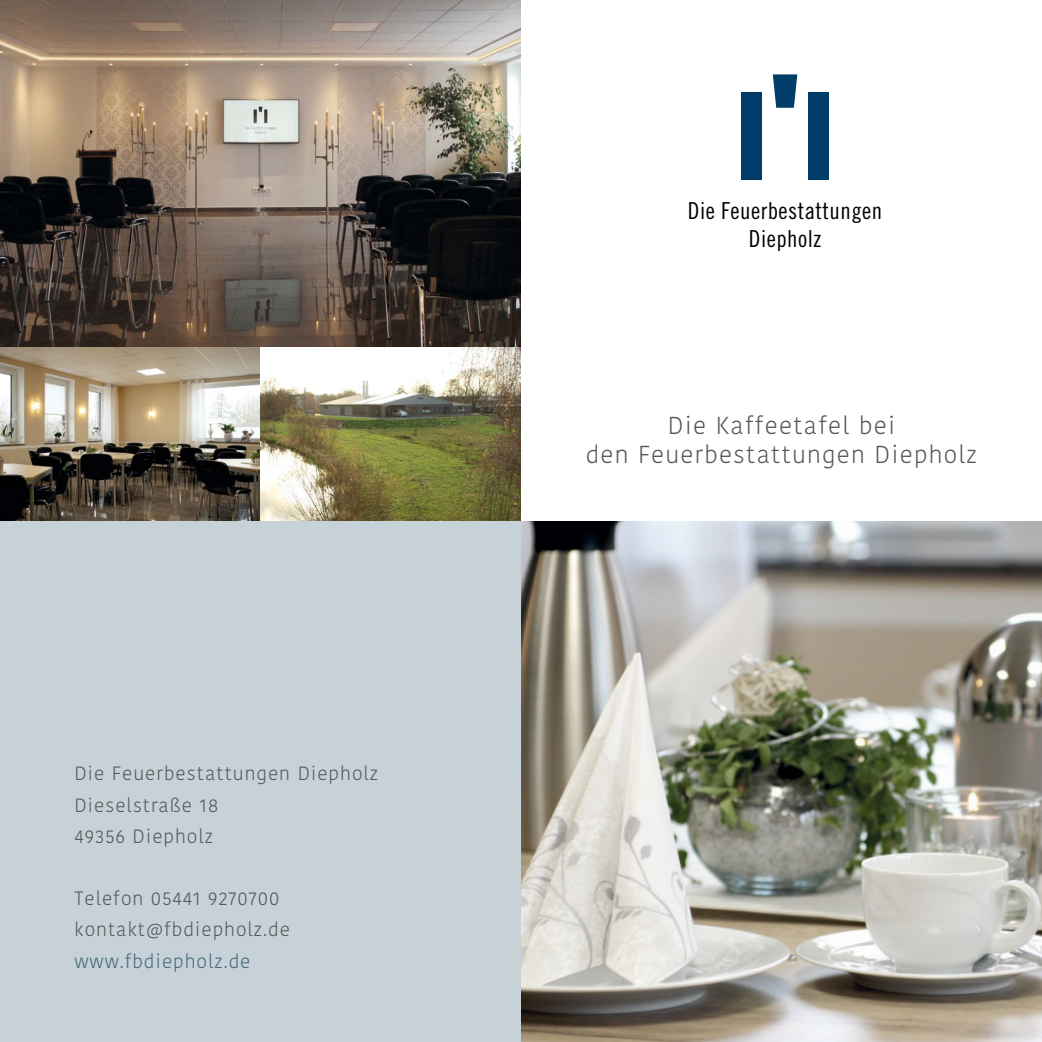
<style>
.page{position:relative;width:1042px;height:1042px;background:#fff}
.page>*{position:absolute;margin:0;border:0;box-sizing:border-box;transform-origin:0 0}
.t1{font:300 24.5px/29.4px "Kohinoor Bangla";letter-spacing:.05em;color:#58585a;text-align:center}
.t2{font:23.45px/28.2px "Trade Gothic Cond Eighteen";letter-spacing:.02em;color:#000;text-align:center}
.t3{font:300 19.25px/31.5px "Kohinoor Bangla";letter-spacing:.05em;color:#58585a}
.t4{font:300 19.25px "Kohinoor Bangla";letter-spacing:.05em;color:#45697d}
</style>
<div class="page">
<div style="left:0;top:521px;width:521px;height:521px;background:#c7d2d8"></div>
<img style="left:521px;top:521px;width:521px;height:521px">
<img style="left:0;top:0;width:521px;height:521px">
<div style="left:808px;top:92px;width:20px;height:88px;background:#003d69"></div>
<div style="left:742px;top:92px;width:20px;height:88px;background:#003d69"></div>
<svg style="left:773px;top:74px;width:24px;height:34px"></svg>
<p class="t3" style="left:74px;top:757px;width:305px">Die Feuerbestattungen Diepholz<br>Dieselstraße 18<br>49356 Diepholz</p>
<p class="t3" style="left:74px;top:882px;width:217px">Telefon 05441 9270700 kontakt@fbdiepholz.de</p>
<p class="t4" style="left:74px;top:946px;width:178px">www.fbdiepholz.de</p>
<p class="t2" style="left:688px;top:196px;width:196px">Die Feuerbestattungen<br>Diepholz</p>
<p class="t1" style="left:586px;top:410px;width:393px">Die Kaffeetafel bei<br>den Feuerbestattungen Diepholz</p>
</div>
